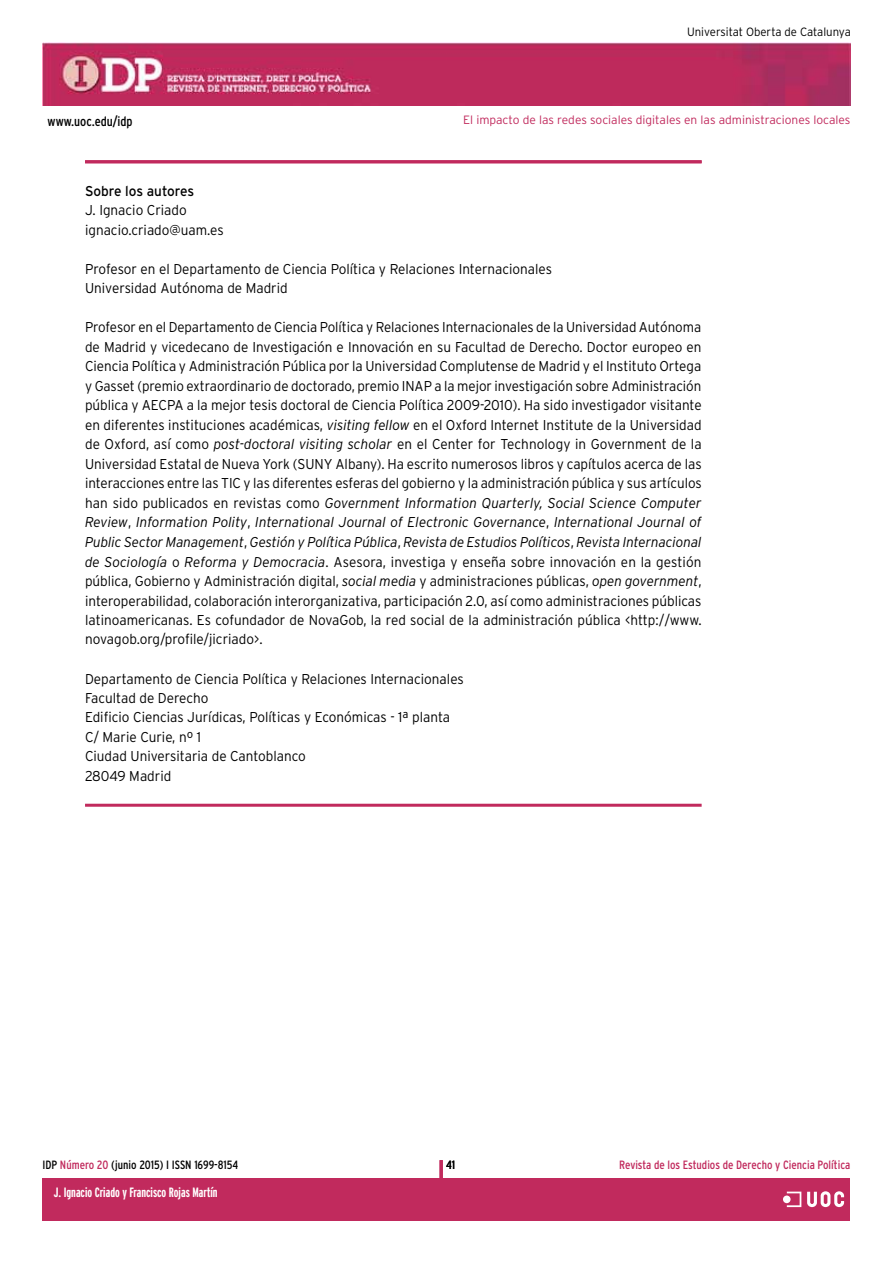
<style>
.page{position:relative;width:893px;height:1263px;background:#fff}
.page>*{position:absolute;margin:0;border:0;box-sizing:border-box;transform-origin:0 0}
.t1{font:300 14.25px/19.5px "Interstate";color:#000;text-align:justify;scale:.94 1}
.t2{font:300 14.25px/19.5px "Interstate";color:#000;scale:.95 1}
.t3{font:14.25px "Interstate";letter-spacing:-.005em;color:#000;scale:.95 1}
.t4{font:700 extra-condensed 13.5px "Interstate";color:#fff}
.t5{font:condensed 13.5px "Interstate";color:#000}
.t6{font:300 12px "Interstate";color:#c12a5d}
.t7{font:condensed 12px "Interstate";color:#c12a5d}
.t8{font:condensed 12px "Interstate";color:#000}
.t9{font:300 12px "Interstate";color:#000;scale:.95 1}
.t10{font:700 extra-condensed 12px "Interstate";color:#fff}
.s1{font-style:italic}
.s2{color:#c12a5d}
</style>
<div class="page">
<img style="left:43px;top:43px;width:807px;height:63px">
<div style="left:43px;top:1178px;width:807px;height:42px;background:#c12a5d"></div>
<div style="left:783px;top:1195px;width:8px;height:8px;background:#fff;border-radius:50%"></div>
<svg style="left:787px;top:1191px;width:57px;height:17px"></svg>
<hr style="left:440px;top:1160px;width:3px;height:44px;background:#c12a5d">
<hr style="left:85px;top:160px;width:617px;height:3px;background:#c12a5d">
<hr style="left:85px;top:804px;width:617px;height:3px;background:#c12a5d">
<p class="t5" style="left:48px;top:113px;width:87px">www.uoc.edu/idp</p>
<p class="t9" style="left:687px;top:25px;width:174px">Universitat Oberta de Catalunya</p>
<p class="t6" style="left:463px;top:113px;width:389px">El impacto de las redes sociales digitales en las administraciones locales</p>
<p class="t3" style="left:85px;top:183px;width:117px">Sobre los autores</p>
<p class="t2" style="left:85px;top:201px;width:148px">J. Ignacio Criado ignacio.criado@uam.es</p>
<p class="t2" style="left:85px;top:259px;width:493px">Profesor en el Departamento de Ciencia Política y Relaciones Internacionales<br>Universidad Autónoma de Madrid</p>
<p class="t1" style="left:85px;top:318px;width:657px">Profesor en el Departamento de Ciencia Política y Relaciones Internacionales de la Universidad Autónoma de Madrid y vicedecano de Investigación e Innovación en su Facultad de Derecho. Doctor europeo en Ciencia Política y Administración Pública por la Universidad Complutense de Madrid y el Instituto Ortega y Gasset (premio extraordinario de doctorado, premio INAP a la mejor investigación sobre Administración pública y AECPA a la mejor tesis doctoral de Ciencia Política 2009-2010). Ha sido investigador visitante en diferentes instituciones académicas, <span class="s1">visiting fellow</span> en el Oxford Internet Institute de la Universidad de Oxford, así como <span class="s1">post-doctoral visiting scholar</span> en el Center for Technology in Government de la Universidad Estatal de Nueva York (SUNY Albany). Ha escrito numerosos libros y capítulos acerca de las interacciones entre las TIC y las diferentes esferas del gobierno y la administración pública y sus artículos han sido publicados en revistas como <span class="s1">Government Information Quarterly, Social Science Computer Review</span>, <span class="s1">Information Polity</span>, <span class="s1">International Journal of Electronic Governance</span>, <span class="s1">International Journal of Public Sector Management</span>, <span class="s1">Gestión y Política Pública</span>, <span class="s1">Revista de Estudios Políticos</span>, <span class="s1">Revista Internacional de Sociología</span> o <span class="s1">Reforma y Democracia</span>. Asesora, investiga y enseña sobre innovación en la gestión pública, Gobierno y Administración digital, <span class="s1">social media</span> y administraciones públicas, <span class="s1">open government</span>, interoperabilidad, colaboración interorganizativa, participación 2.0, así como administraciones públicas latinoamericanas. Es cofundador de NovaGob, la red social de la administración pública &lt;http://www. novagob.org/profile/jicriado&gt;.</p>
<p class="t2" style="left:85px;top:669px;width:400px">Departamento de Ciencia Política y Relaciones Internacionales Facultad de Derecho<br>Edificio Ciencias Jurídicas, Políticas y Económicas - 1ª planta C/ Marie Curie, nº 1<br>Ciudad Universitaria de Cantoblanco<br>28049 Madrid</p>
<p class="t8" style="left:43px;top:1158px;width:197px">IDP <span class="s2">Número 20</span> (junio 2015) I ISSN 1699-8154</p>
<p class="t7" style="left:619px;top:1158px;width:233px">Revista de los Estudios de Derecho y Ciencia Política</p>
<p class="t4" style="left:59px;top:1185px;width:62px">ose R. Agustina</p>
<p class="t8" style="left:446px;top:1158px;width:10px">41</p>
<p class="t4" style="left:54px;top:1185px;width:165px">J. Ignacio Criado y Francisco Rojas Martín</p>
<p class="t10" style="left:54px;top:1185px;width:31px">Eloi Puig</p>
<p class="t10" style="left:59px;top:1185px;width:31px">Eloi Puig</p>
</div>
